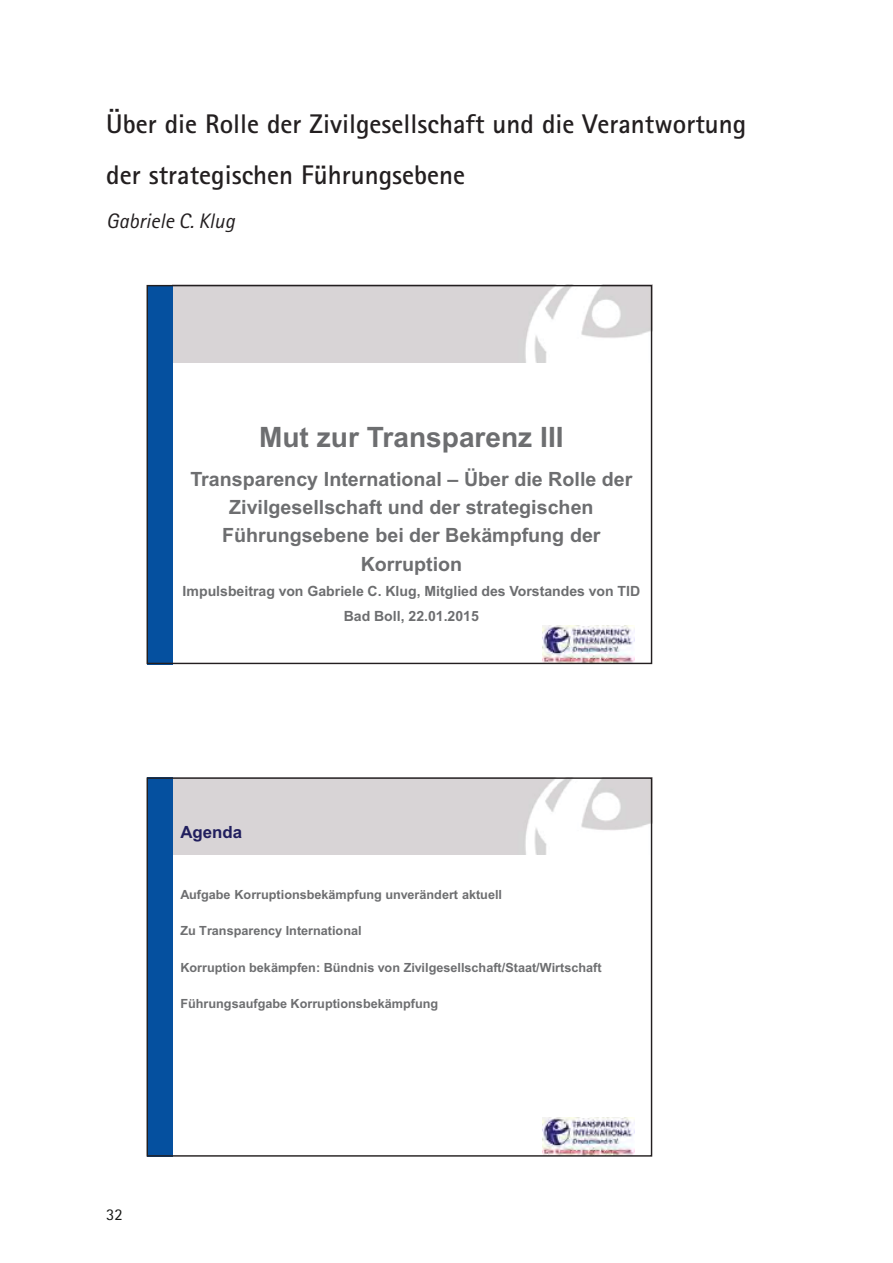
<style>
.page{position:relative;width:893px;height:1263px;background:#fff}
.page>*{position:absolute;margin:0;border:0;box-sizing:border-box;transform-origin:0 0}
.t1{font:700 28.05px "Arial";color:#6d6e70}
.t2{font:700 27px/50.8px "Agfa Rotis Sans Serif";color:#231f20}
.t3{font:italic 21px "Agfa Rotis Sans Serif";color:#231f20}
.t4{font:700 19.65px/28.3px "Arial";color:#6d6e70;text-align:center}
.t5{font:700 16.8px "Arial";color:#211f5e}
.t6{font:16.5px "Rotis Sans Serif";color:#151614}
.t7{font:700 14.1px/24.5px "Arial";color:#6d6e70;text-align:center}
.t8{font:700 12.6px "Arial";color:#6d6e70}
</style>
<div class="page">
<img style="left:173px;top:285px;width:480px;height:77px">
<div style="left:147px;top:285px;width:26px;height:379px;background:#05509f"></div>
<img style="left:543px;top:626px;width:92px;height:36px">
<img style="left:173px;top:777px;width:480px;height:78px">
<div style="left:147px;top:777px;width:26px;height:380px;background:#05509f"></div>
<img style="left:543px;top:1118px;width:92px;height:37px">
<h2 class="t2" style="left:106px;top:101px;width:642px">Über die Rolle der Zivilgesellschaft und die Verantwortung der strategischen Führungsebene</h2>
<h3 class="t3" style="left:106px;top:213px;width:130px">Gabriele C. Klug</h3>
<h1 class="t1" style="left:259px;top:427px;width:306px">Mut zur Transparenz III</h1>
<h3 class="t4" style="left:190px;top:467px;width:444px">Transparency International – Über die Rolle der Zivilgesellschaft und der strategischen Führungsebene bei der Bekämpfung der Korruption</h3>
<p class="t7" style="left:183px;top:581px;width:459px">Impulsbeitrag von Gabriele C. Klug, Mitglied des Vorstandes von TID<br>Bad Boll, 22.01.2015</p>
<h3 class="t5" style="left:180px;top:826px;width:63px">Agenda</h3>
<p class="t8" style="left:180px;top:890px;width:323px">Aufgabe Korruptionsbekämpfung unverändert aktuell</p>
<p class="t8" style="left:180px;top:926px;width:183px">Zu Transparency International</p>
<p class="t8" style="left:180px;top:963px;width:423px">Korruption bekämpfen: Bündnis von Zivilgesellschaft/Staat/Wirtschaft</p>
<p class="t8" style="left:180px;top:999px;width:259px">Führungsaufgabe Korruptionsbekämpfung</p>
<h3 class="t6" style="left:106px;top:1208px;width:18px">32</h3>
</div>
